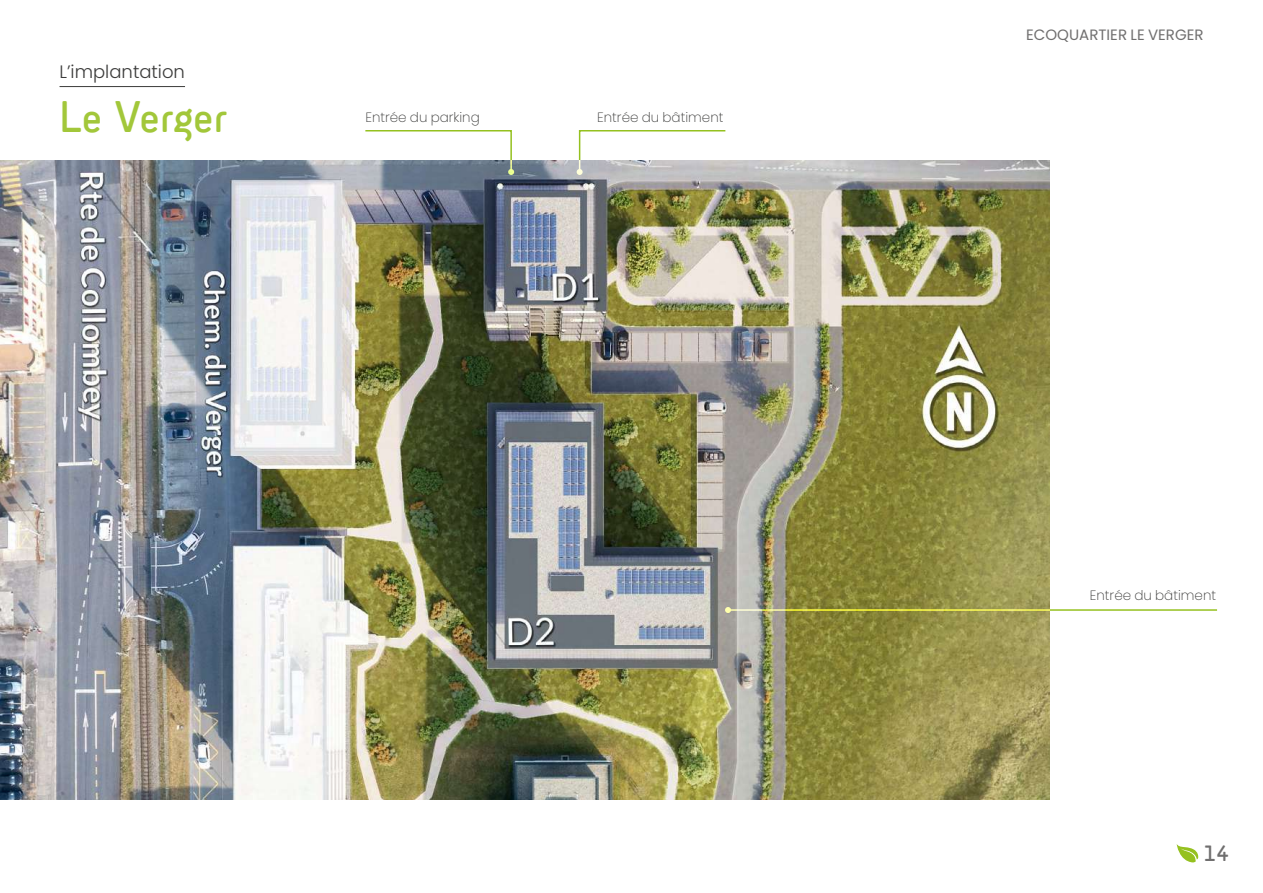
<style>
.page{position:relative;width:1263px;height:893px;background:#fff}
.page>*{position:absolute;margin:0;border:0;box-sizing:border-box;transform-origin:0 0}
.t1{font:45px "Sci Fly Sans";color:#a2c73a}
.t2{font:22.5px "Sci Fly Sans";color:#706f6f}
.t3{font:300 18px "Poppins";color:#3c3c3b}
.t4{font:15px "Poppins";color:#706f6f}
.t5{font:200 13.5px "Poppins";color:#3c3c3b}
</style>
<div class="page">
<img style="left:0;top:161px;width:1050px;height:639px">
<hr style="left:60px;top:86px;width:125px;height:1px;background:#3c3c3b">
<svg style="left:364px;top:130px;width:150px;height:45px"></svg>
<svg style="left:577px;top:130px;width:150px;height:45px"></svg>
<hr style="left:728px;top:609px;width:489px;height:2px;background:#95c11f">
<svg style="left:725px;top:607px;width:6px;height:6px"></svg>
<svg style="left:1177px;top:844px;width:21px;height:18px"></svg>
<h3 class="t3" style="left:60px;top:62px;width:127px">L’implantation</h3>
<h1 class="t1" style="left:60px;top:90px;width:169px">Le Verger</h1>
<p class="t5" style="left:365px;top:109px;width:116px">Entrée du parking</p>
<p class="t5" style="left:597px;top:109px;width:128px">Entrée du bâtiment</p>
<p class="t4" style="left:1026px;top:26px;width:179px">ECOQUARTIER LE VERGER</p>
<p class="t5" style="left:1090px;top:587px;width:128px">Entrée du bâtiment</p>
<h2 class="t2" style="left:1203px;top:840px;width:27px">14</h2>
</div>
